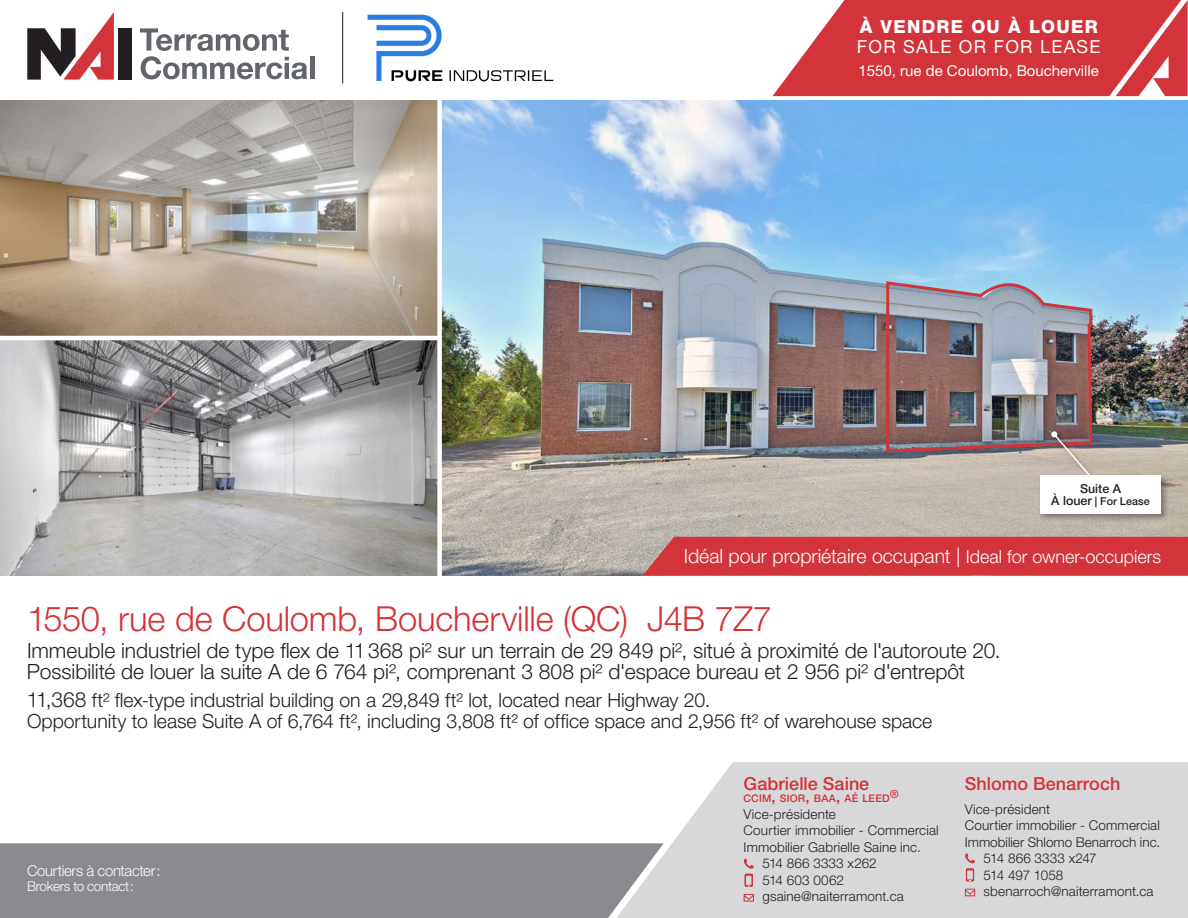
<style>
.page{position:relative;width:1188px;height:918px;background:#fff}
.page>*{position:absolute;margin:0;border:0;box-sizing:border-box;transform-origin:0 0}
.Feature_sous_adresse_français{font:300 34.5px "Helvetica Neue LT Std";letter-spacing:-.005em;color:#d23439}
.Feature_sous_adresse_anglais{font:300 21px/21px "Helvetica Neue LT Std";color:#231f20}
.Feature_sous_adresse_anglais-2{font:300 19.5px/21px "Helvetica Neue LT Std";letter-spacing:-.005em;color:#231f20}
.F_Feature_photo_principale_FR_EN{font:300 19.5px "Helvetica Neue LT Std";color:#fff}
.Chapitres{font:18px/19.5px "Helvetica Neue LT Std";letter-spacing:.07em;color:#fff}
.S_nom_du_courtier{font:500 18px "Helvetica Neue LT Std";color:#d23439}
.S_nom_du_courtier-2{font:500 18px "Helvetica Neue LT Std";color:#d43238}
.Chapitres-2{font:15px "Helvetica Neue LT Std";color:#fff}
.F_Titre_de_section_de_plan_FR___EN{font:300 15px "Helvetica Neue LT Std";letter-spacing:-.025em;color:#fff}
.S_courriel{font:300 13.5px "Helvetica Neue LT Std";letter-spacing:.01em;color:#231f20}
.S_lignes_standard{font:300 13.5px "Helvetica Neue LT Std";color:#231f20}
.F_Titre_de_section_de_plan_FR___EN-2{font:300 13.5px "Helvetica Neue LT Std";letter-spacing:-.02em;color:#fff}
.S_courriel-2{font:300 13.5px "Helvetica Neue LT Std";letter-spacing:-.025em;color:#231f20}
.t1{font:500 12.45px "Helvetica Neue LT Std";color:#231f20}
.t2{font:500 10.8px "Helvetica Neue LT Std";color:#231f20}
.S_nom_du_courtier-3{font:500 10.5px "Helvetica Neue LT Std";letter-spacing:.01em;color:#d43238}
.s1{font-weight:800}
.s2{font-size:12.45px}
.s3{font-size:18px}
.s4{font-size:21px}
.s5{font-size:15px}
</style>
<div class="page">
<div style="left:118px;top:28px;width:14px;height:52px;background:#231f20"></div>
<svg style="left:27px;top:12px;width:87px;height:68px"></svg>
<svg style="left:140px;top:28px;width:167px;height:51px"></svg>
<hr style="left:310px;top:57px;width:4px;height:22px;background:#62656a">
<img style="left:0;top:101px;width:1188px;height:475px">
<div style="left:643px;top:537px;width:545px;height:39px;background:#d23439"></div>
<div style="left:664px;top:762px;width:524px;height:156px;background:#d8d8da"></div>
<svg style="left:965px;top:889px;width:10px;height:7px"></svg>
<svg style="left:965px;top:853px;width:10px;height:29px"></svg>
<div style="left:0;top:843px;width:664px;height:75px;background:#898b8f"></div>
<svg style="left:744px;top:894px;width:10px;height:8px"></svg>
<svg style="left:744px;top:859px;width:10px;height:28px"></svg>
<div style="left:437px;top:96px;width:5px;height:489px;background:#fff"></div>
<hr style="left:0;top:336px;width:439px;height:4px;background:#fff">
<svg style="left:773px;top:0;width:415px;height:96px;background:#d74b4f"></svg>
<div style="left:1050px;top:430px;width:52px;height:58px;background:#231f20;opacity:.4"></div>
<img style="left:884px;top:278px;width:212px;height:204px">
<div style="left:1038px;top:473px;width:131px;height:49px;background:#231f20;opacity:.4"></div>
<div style="left:1040px;top:475px;width:121px;height:39px;background:#fff"></div>
<hr style="left:342px;top:12px;width:1px;height:71px;background:#231f20">
<img style="left:367px;top:14px;width:187px;height:68px">
<p class="Chapitres" style="left:857px;top:17px;width:245px"><span class="s1">À VENDRE OU À LOUER<br></span>FOR SALE OR FOR LEASE</p>
<p class="Chapitres-2" style="left:859px;top:62px;width:242px">1550, rue de Coulomb, Boucherville</p>
<p class="t1" style="left:1080px;top:481px;width:43px">Suite A</p>
<p class="t2" style="left:1051px;top:495px;width:100px"><span class="s2">À louer</span> | For Lease</p>
<p class="F_Feature_photo_principale_FR_EN" style="left:684px;top:544px;width:479px">Idéal pour propriétaire occupant | <span class="s3">Ideal for owner-occupiers</span></p>
<p class="Feature_sous_adresse_français" style="left:27px;top:597px;width:747px">1550, rue de Coulomb, Boucherville (QC) J4B 7Z7</p>
<p class="Feature_sous_adresse_anglais" style="left:27px;top:640px;width:975px">Immeuble industriel de type flex de 11368 pi² sur un terrain de 29 849 pi², situé à proximité de l'autoroute 20.<br>Possibilité de louer la suite A de 6 764 pi², comprenant 3 808 pi² d'espace bureau et 2 956 pi² d'entrepôt</p>
<p class="Feature_sous_adresse_anglais-2" style="left:27px;top:689px;width:907px"><span class="s4">11,368</span> ft² flex-type industrial building on a 29,849 ft² lot, located near Highway 20.<br>Opportunity to lease Suite A of 6,764 ft², including 3,808 ft² of office space and 2,956 ft² of warehouse space</p>
<p class="F_Titre_de_section_de_plan_FR___EN" style="left:27px;top:861px;width:135px">Courtiers à contacter:</p>
<p class="F_Titre_de_section_de_plan_FR___EN-2" style="left:27px;top:878px;width:108px">Brokers to contact:</p>
<p class="S_nom_du_courtier-2" style="left:744px;top:773px;width:127px">Gabrielle Saine</p>
<p class="S_nom_du_courtier-3" style="left:744px;top:792px;width:157px">CCIM<span class="s5">,</span> SIOR<span class="s5">,</span> BAA<span class="s5">,</span> AÉ LEED<sup>®</sup></p>
<p class="S_courriel" style="left:744px;top:806px;width:94px">Vice-présidente</p>
<p class="S_courriel" style="left:744px;top:822px;width:197px">Courtier immobilier - Commercial</p>
<p class="S_courriel" style="left:744px;top:839px;width:179px">Immobilier Gabrielle Saine inc.</p>
<p class="S_courriel" style="left:762px;top:855px;width:116px">514 866 3333 x262</p>
<p class="S_courriel" style="left:762px;top:872px;width:83px">514 603 0062</p>
<p class="S_courriel" style="left:762px;top:888px;width:143px">gsaine@naiterramont.ca</p>
<p class="S_nom_du_courtier" style="left:965px;top:773px;width:157px">Shlomo Benarroch</p>
<p class="S_courriel" style="left:965px;top:801px;width:87px">Vice-président</p>
<p class="S_courriel" style="left:965px;top:817px;width:197px">Courtier immobilier - Commercial</p>
<p class="S_lignes_standard" style="left:965px;top:834px;width:197px">Immobilier Shlomo Benarroch inc.</p>
<p class="S_courriel" style="left:984px;top:850px;width:115px">514 866 3333 x247</p>
<p class="S_courriel-2" style="left:984px;top:867px;width:81px">514 497 1058</p>
<p class="S_courriel" style="left:984px;top:883px;width:172px">sbenarroch@naiterramont.ca</p>
</div>
